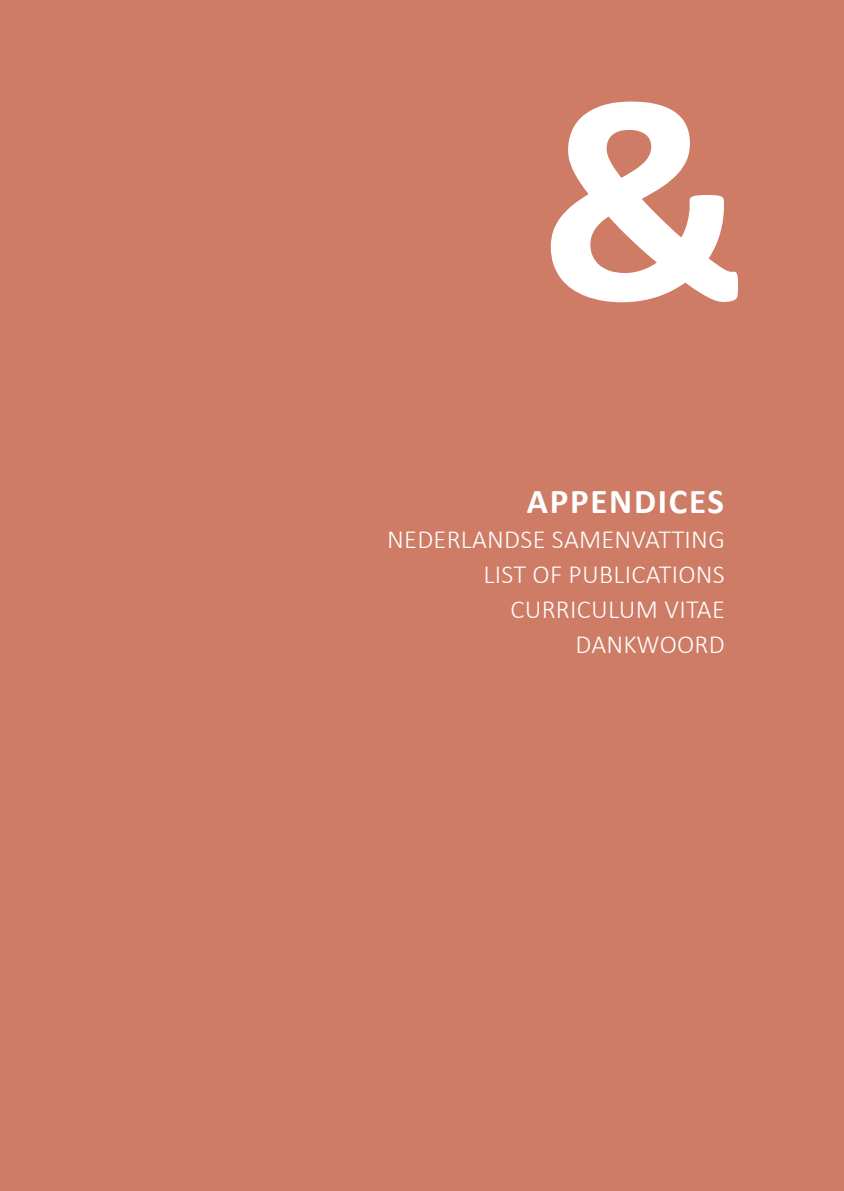
<style>
.page{position:relative;width:844px;height:1191px;background:#fff}
.page>*{position:absolute;margin:0;border:0;box-sizing:border-box;transform-origin:0 0}
.t1{font:700 297.5px "Calibri";color:#fff}
.t2{font:700 35px "Calibri";letter-spacing:.05em;color:#fff}
.t3{font:300 26.25px/35px "Calibri";letter-spacing:.01em;color:#fff;text-align:right}
</style>
<div class="page">
<div style="left:0;top:0;width:843px;height:1191px;background:#ce7c66"></div>
<h1 class="t1" style="left:538px;top:-10px;width:211px">&amp;</h1>
<h2 class="t2" style="left:526px;top:477px;width:199px">APPENDICES</h2>
<p class="t3" style="left:387px;top:521px;width:339px">NEDERLANDSE SAMENVATTING<br>LIST OF PUBLICATIONS<br>CURRICULUM VITAE<br>DANKWOORD</p>
</div>
